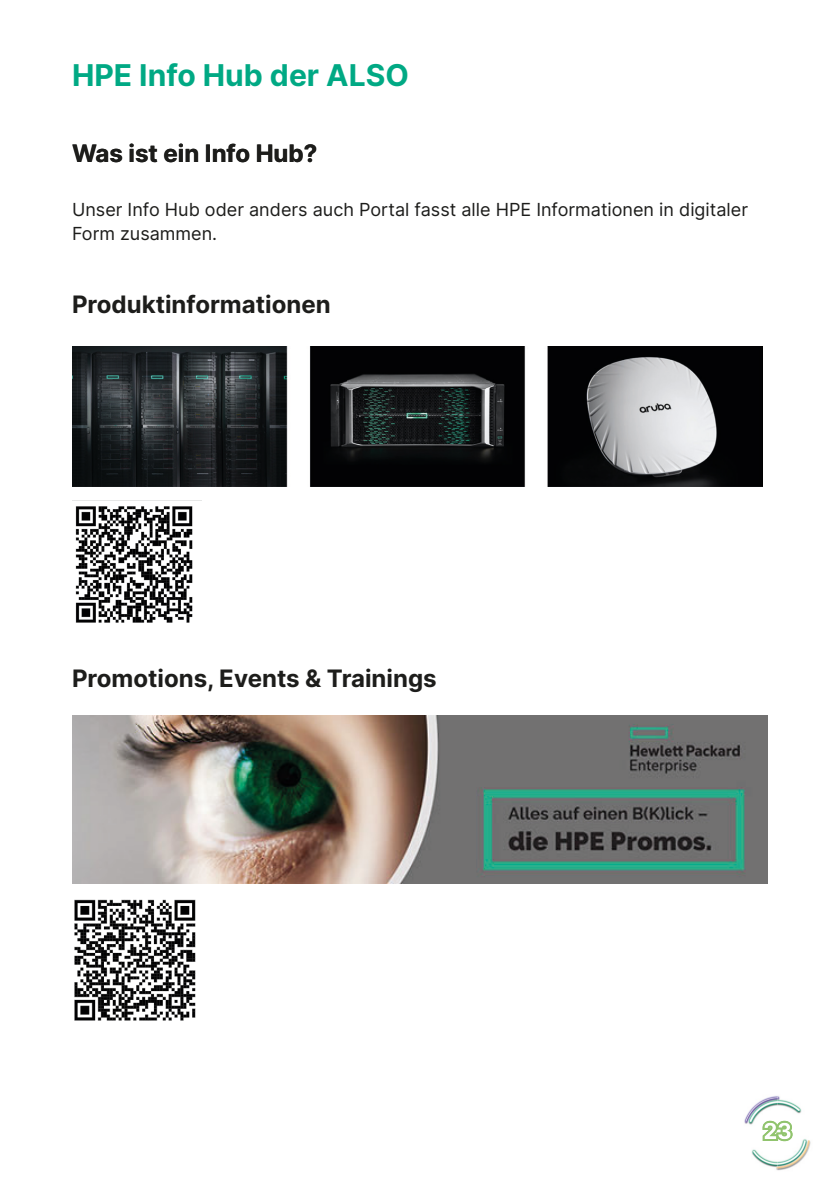
<style>
.page{position:relative;width:840px;height:1191px;background:#fff}
.page>*{position:absolute;margin:0;border:0;box-sizing:border-box;transform-origin:0 0}
.t1{font:700 30px "Inter";color:#00a984}
.t2{font:700 24px "Inter";color:#1d1d1b}
.t3{font:18px/24px "Inter";color:#1d1d1b}
</style>
<div class="page">
<img style="left:744px;top:1096px;width:67px;height:75px">
<img style="left:762px;top:1120px;width:30px;height:21px">
<img style="left:764px;top:1122px;width:26px;height:17px">
<img style="left:74px;top:899px;width:122px;height:122px">
<img style="left:72px;top:715px;width:695px;height:168px">
<img style="left:72px;top:500px;width:129px;height:123px">
<img style="left:72px;top:346px;width:689px;height:140px">
<h1 class="t1" style="left:72px;top:53px;width:338px">HPE Info Hub der ALSO</h1>
<h2 class="t2" style="left:72px;top:136px;width:247px">Was ist ein Info Hub?</h2>
<p class="t3" style="left:72px;top:197px;width:677px">Unser Info Hub oder anders auch Portal fasst alle HPE Informationen in digitaler<br>Form zusammen.</p>
<h2 class="t2" style="left:72px;top:286px;width:260px">Produktinformationen</h2>
<h2 class="t2" style="left:72px;top:660px;width:366px">Promotions, Events &amp; Trainings</h2>
</div>
